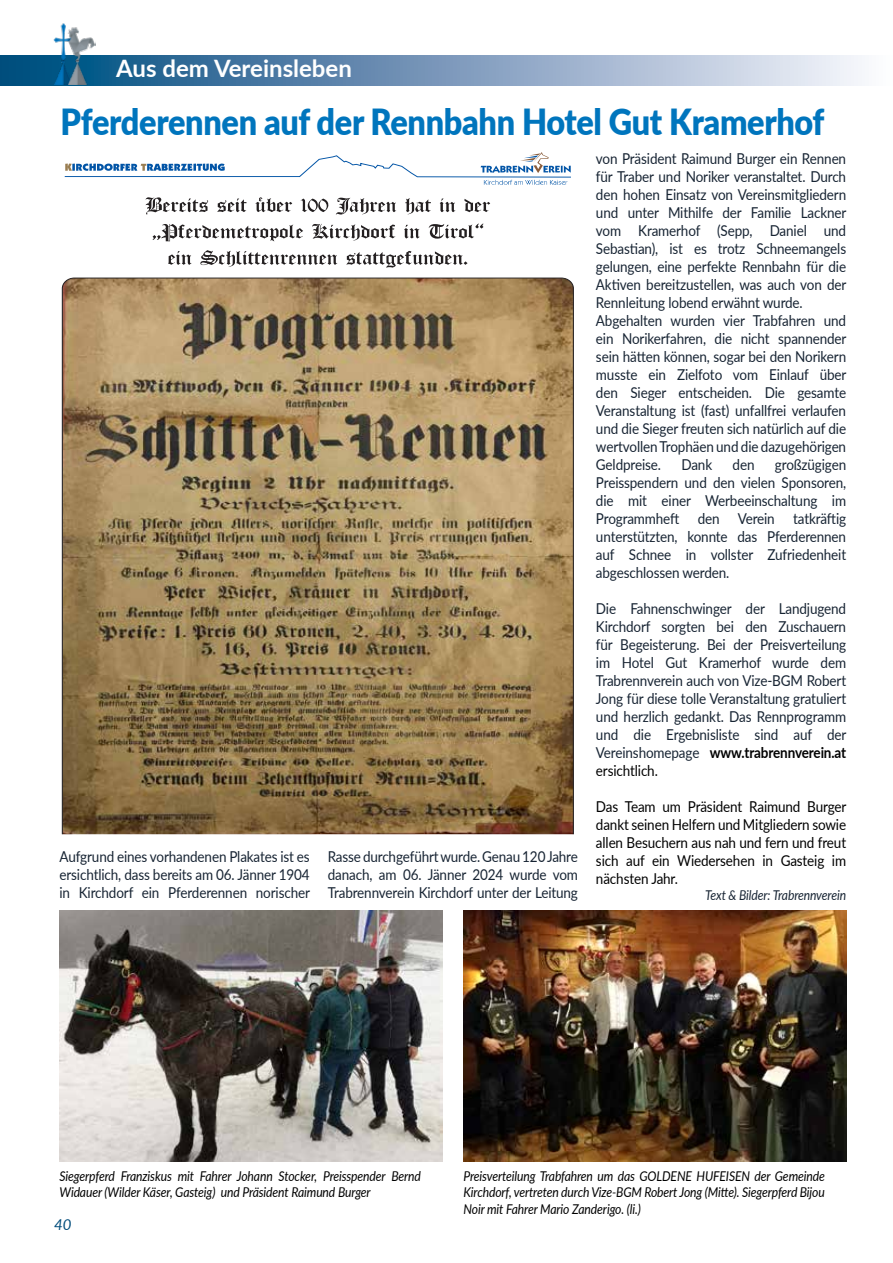
<style>
.page{position:relative;width:893px;height:1263px;background:#fff}
.page>*{position:absolute;margin:0;border:0;box-sizing:border-box;transform-origin:0 0}
.t1{font:900 36px "Lato";letter-spacing:-.01em;color:#0075bd;scale:.9 1}
.t2{font:700 24px "Lato";color:#fff}
.t3{font:15px/18px "Lato";letter-spacing:-.01em;color:#172433;text-align:justify;scale:.9 1}
.t4{font:15px/18px "Lato";letter-spacing:-.01em;color:#000;text-align:justify;scale:.9 1}
.t5{font:italic 15px "Lato";color:#004c7b}
.t6{font:italic 13.5px/16.2px "Lato";letter-spacing:-.01em;color:#000;scale:.9 1}
.t7{font:italic 13.5px "Lato";letter-spacing:-.01em;color:#172433;scale:.9 1}
.s1{font-weight:700;color:#000}
.s2{color:#000}
</style>
<div class="page">
<div style="left:0;top:55px;width:893px;height:30px;background:linear-gradient(to right,#00437a,#fef6fe)"></div>
<img style="left:60px;top:910px;width:382px;height:252px">
<img style="left:463px;top:910px;width:383px;height:252px">
<svg style="left:64px;top:152px;width:507px;height:33px"></svg>
<svg style="left:61px;top:277px;width:513px;height:558px;background:#998159"></svg>
<svg style="left:145px;top:197px;width:63px;height:17px"></svg>
<svg style="left:217px;top:199px;width:29px;height:13px"></svg>
<svg style="left:255px;top:197px;width:37px;height:15px"></svg>
<svg style="left:301px;top:199px;width:27px;height:13px"></svg>
<svg style="left:336px;top:198px;width:60px;height:17px"></svg>
<svg style="left:405px;top:198px;width:26px;height:16px"></svg>
<svg style="left:440px;top:199px;width:15px;height:13px"></svg>
<svg style="left:464px;top:199px;width:26px;height:13px"></svg>
<svg style="left:153px;top:224px;width:150px;height:17px"></svg>
<svg style="left:312px;top:224px;width:83px;height:17px"></svg>
<svg style="left:404px;top:225px;width:16px;height:13px"></svg>
<svg style="left:429px;top:224px;width:54px;height:15px"></svg>
<svg style="left:168px;top:251px;width:24px;height:14px"></svg>
<svg style="left:200px;top:250px;width:137px;height:17px"></svg>
<svg style="left:346px;top:251px;width:122px;height:17px"></svg>
<img style="left:53px;top:23px;width:43px;height:61px">
<h2 class="t2" style="left:116px;top:50px;width:237px">Aus dem Vereinsleben</h2>
<h1 class="t1" style="left:61px;top:95px;width:850px">Pferderennen auf der Rennbahn Hotel Gut Kramerhof</h1>
<p class="t3" style="left:60px;top:846px;width:280px">Aufgrund eines vorhandenen Plakates ist es ersichtlich, dass bereits am 06. Jänner 1904 in Kirchdorf ein Pferderennen norischer</p>
<p class="t3" style="left:328px;top:847px;width:279px">Rasse durchgeführt wurde. Genau 120 Jahre danach, am 06. Jänner 2024 wurde vom Trabrennverein Kirchdorf unter der Leitung</p>
<p class="t3" style="left:596px;top:149px;width:280px;text-align:left">von Präsident Raimund Burger ein Rennen für Traber und Noriker veranstaltet. Durch den hohen Einsatz von Vereinsmitgliedern und unter Mithilfe der Familie Lackner vom Kramerhof (Sepp, Daniel und Sebastian), ist es trotz Schneemangels gelungen, eine perfekte Rennbahn für die Aktiven bereitzustellen, was auch von der Rennleitung lobend erwähnt wurde.<br>Abgehalten wurden vier Trabfahren und ein Norikerfahren, die nicht spannender sein hätten können, sogar bei den Norikern musste ein Zielfoto vom Einlauf über den Sieger entscheiden. Die gesamte Veranstaltung ist (fast) unfallfrei verlaufen und die Sieger freuten sich natürlich auf die wertvollen Trophäen und die dazugehörigen Geldpreise.</p>
<p class="t3" style="left:681px;top:455px;width:36px">Dank</p>
<p class="t3" style="left:733px;top:455px;width:26px">den</p>
<p class="t3" style="left:596px;top:455px;width:279px;text-indent:179px">großzügigen Preisspendern und den vielen Sponsoren, die mit einer Werbeeinschaltung im Programmheft den Verein tatkräftig unterstützten, konnte das Pferderennen auf Schnee in vollster Zufriedenheit abgeschlossen werden.</p>
<p class="t3" style="left:596px;top:599px;width:280px">Die Fahnenschwinger der Landjugend Kirchdorf sorgten bei den Zuschauern für Begeisterung. Bei der Preisverteilung im Hotel Gut Kramerhof wurde dem Trabrennverein auch von Vize-BGM Robert Jong für diese tolle Veranstaltung gratuliert und herzlich gedankt. Das Rennprogramm und die Ergebnisliste sind auf der Vereinshomepage <span class="s1">www.trabrennverein.at </span><span class="s2">ersichtlich.</span></p>
<p class="t4" style="left:596px;top:797px;width:280px">Das Team um Präsident Raimund Burger dankt seinen Helfern und Mitgliedern sowie allen Besuchern aus nah und fern und freut sich auf ein Wiedersehen in Gasteig im nächsten Jahr.</p>
<p class="t7" style="left:705px;top:886px;width:158px">Text &amp; Bilder: Trabrennverein</p>
<p class="t6" style="left:60px;top:1167px;width:403px">Siegerpferd Franziskus mit Fahrer Johann Stocker, Preisspender Bernd<br>Widauer (Wilder Käser, Gasteig) und Präsident Raimund Burger</p>
<p class="t6" style="left:463px;top:1167px;width:403px;text-align:justify">Preisverteilung Trabfahren um das GOLDENE HUFEISEN der Gemeinde Kirchdorf, vertreten durch Vize-BGM Robert Jong (Mitte). Siegerpferd Bijou Noir mit Fahrer Mario Zanderigo. (li.)</p>
<p class="t5" style="left:54px;top:1213px;width:19px">40</p>
</div>
